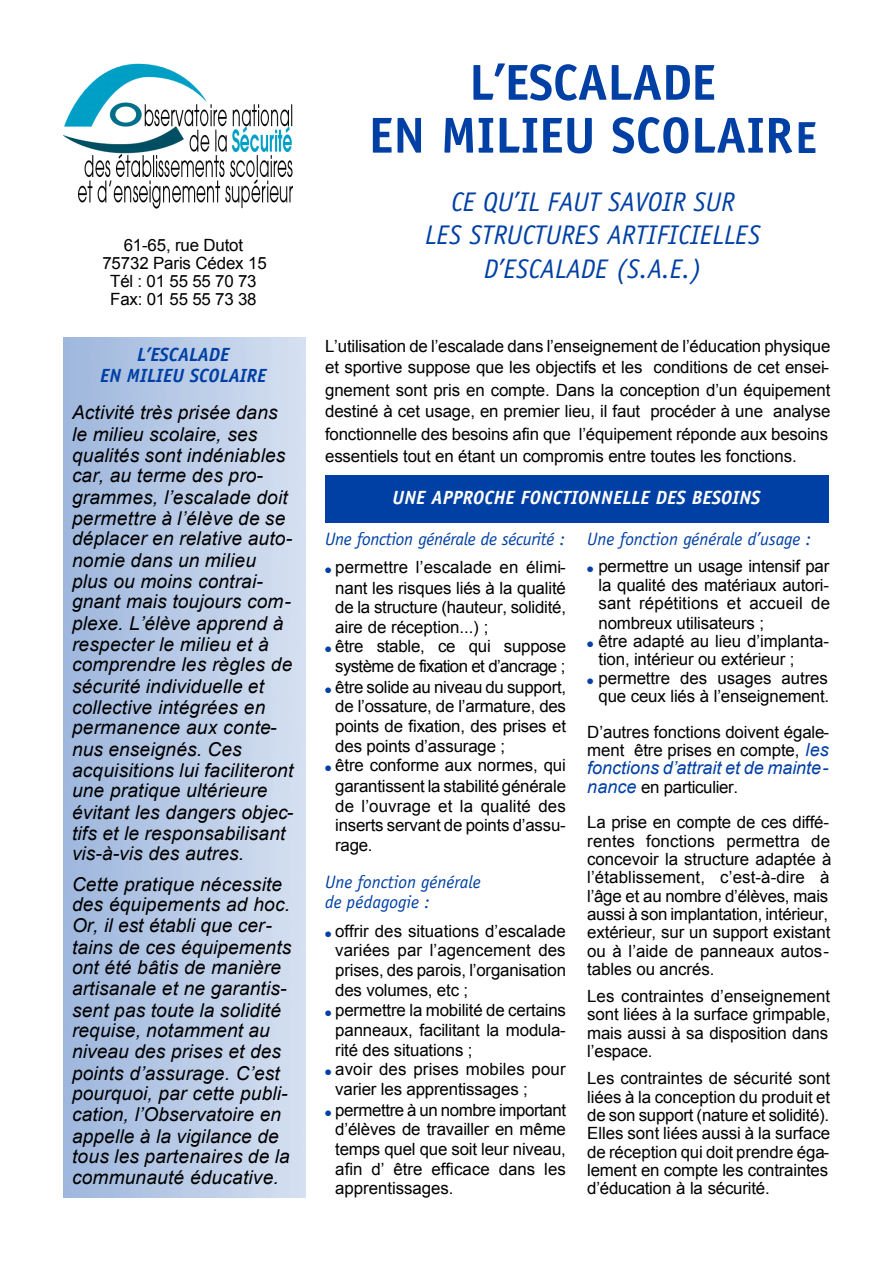
<style>
.page{position:relative;width:894px;height:1263px;background:#fff}
.page>*{position:absolute;margin:0;border:0;box-sizing:border-box;transform-origin:0 0}
.t1{font:700 50.7px/52.8px "Officina Sans";color:#0040a4;text-align:center}
.t2{font:italic 27px/33.2px "Officina Sans";color:#0040a4;text-align:center}
.t3{font:italic 19.2px/21px "Arial";letter-spacing:.01em;color:#000}
.t4{font:italic 700 19.2px "Officina Sans";letter-spacing:.01em;color:#fff}
.t5{font:italic 700 19.2px/21.3px "Officina Sans";letter-spacing:.01em;color:#0040a4;text-align:center}
.t6{font:italic 18px/19.2px "Officina Sans";letter-spacing:-.005em;color:#0040a4}
.t7{font:italic 18px "Arial";color:#0040a4}
.t8{font:16.8px/18.3px "Arial";letter-spacing:-.01em;color:#000}
.t9{font:16.8px/20.2px "Arial";letter-spacing:-.04em;color:#000;text-align:center}
.s1{font-size:45px}
.s2{color:#0040a4}
.s3{font-style:italic;font-size:18px;color:#0040a4}
</style>
<div class="page">
<img style="left:63px;top:63px;width:230px;height:146px">
<div style="left:325px;top:476px;width:504px;height:47px;background:#0040a4"></div>
<p class="t8" style="left:102px;top:236px;width:166px;text-align:center">61-65, rue Dutot<br>75732 Paris Cédex 15<br>Tél : 01 55 55 70 73<br>Fax: 01 55 55 73 38</p>
<p class="t5" style="left:100px;top:344px;width:168px">L’ESCALADE<br>EN MILIEU SCOLAIRE</p>
<p class="t3" style="left:72px;top:402px;width:223px">Activité très prisée dans le milieu scolaire, ses qualités sont indéniables car, au terme des pro&shy;grammes, l’escalade doit permettre à l’élève de se déplacer en relative auto&shy;nomie dans un milieu plus ou moins contrai&shy;gnant mais toujours com&shy;plexe. L’élève apprend à respecter le milieu et à comprendre les règles de sécurité individuelle et collective intégrées en permanence aux conte&shy;nus enseignés. Ces acquisitions lui faciliteront une pratique ultérieure évitant les dangers objec&shy;tifs et le responsabilisant vis-à-vis des autres.</p>
<p class="t3" style="left:72px;top:873px;width:221px">Cette pratique nécessite des équipements ad hoc.<br>Or, il est établi que cer&shy;tains de ces équipements ont été bâtis de manière artisanale et ne garantis&shy;sent pas toute la solidité requise, notamment au niveau des prises et des points d’assurage. C’est pourquoi, par cette publi&shy;cation, l’Observatoire en appelle à la vigilance de tous les partenaires de la communauté éducative.</p>
<h1 class="t1" style="left:369px;top:56px;width:450px">L’ESCALADE<br>EN MILIEU SCOLAIR<span class="s1">E</span></h1>
<h2 class="t2" style="left:425px;top:186px;width:337px">CE QU’IL FAUT SAVOIR SUR<br>LES STRUCTURES ARTIFICIELLES<br>D’ESCALADE (S.A.E.)</h2>
<p class="t8" style="left:325px;top:335px;width:507px;line-height:22px">L’utilisation de l’escalade dans l’enseignement de l’éducation physique et sportive suppose que les objectifs et les conditions de cet ensei&shy;gnement sont pris en compte. Dans la conception d’un équipement destiné à cet usage, en premier lieu, il faut procéder à une analyse fonctionnelle des besoins afin que l’équipement réponde aux besoins essentiels tout en étant un compromis entre toutes les fonctions.</p>
<p class="t4" style="left:393px;top:486px;width:369px">UNE APPROCHE FONCTIONNELLE DES BESOINS</p>
<p class="t6" style="left:325px;top:530px;width:241px">Une fonction générale de sécurité :</p>
<p class="t8" style="left:335px;top:558px;width:232px;line-height:19.8px;text-align:justify;text-indent:-10px"><span class="s2">●</span> permettre l’escalade en élimi&shy;nant les risques liés à la qualité de la structure (hauteur, solidité, aire de réception...) ;</p>
<p class="t9" style="left:325px;top:636px;width:243px"><span class="s2">●</span> être stable, ce qui suppose système de fixation et d’ancrage ;</p>
<p class="t8" style="left:335px;top:677px;width:232px;line-height:19.8px;text-align:justify;text-indent:-10px"><span class="s2">●</span> être solide au niveau du support, de l’ossature, de l’armature, des points de fixation, des prises et des points d’assurage ;</p>
<p class="t8" style="left:335px;top:756px;width:232px;line-height:20px;text-align:justify;text-indent:-10px"><span class="s2">●</span> être conforme aux normes, qui garantissent la stabilité générale de l’ouvrage et la qualité des inserts servant de points d’assu&shy;rage.</p>
<p class="t6" style="left:325px;top:873px;width:157px">Une fonction générale de pédagogie :</p>
<p class="t8" style="left:335px;top:921px;width:232px;line-height:19.8px;text-align:justify;text-indent:-10px"><span class="s2">●</span> offrir des situations d’escalade variées par l’agencement des prises, des parois, l’organisation des volumes, etc ;</p>
<p class="t8" style="left:335px;top:1000px;width:232px;line-height:20.2px;text-align:justify;text-indent:-10px"><span class="s2">●</span> permettre la mobilité de certains panneaux, facilitant la modula&shy;rité des situations ;</p>
<p class="t8" style="left:335px;top:1059px;width:232px;line-height:20.2px;text-indent:-10px"><span class="s2">●</span> avoir des prises mobiles pour varier les apprentissages ;</p>
<p class="t8" style="left:335px;top:1100px;width:233px;line-height:19.6px;text-align:justify;text-indent:-10px"><span class="s2">●</span> permettre à un nombre important d’élèves de travailler en même temps quel que soit leur niveau, afin d’ être efficace dans les apprentissages.</p>
<p class="t6" style="left:587px;top:530px;width:225px">Une fonction générale d’usage :</p>
<p class="t8" style="left:598px;top:557px;width:233px;line-height:18.8px;text-align:justify;text-indent:-11px"><span class="s2">●</span> permettre un usage intensif par la qualité des matériaux autori&shy;sant répétitions et accueil de nombreux utilisateurs ;</p>
<p class="t8" style="left:598px;top:632px;width:232px;text-indent:-11px"><span class="s2">●</span> être adapté au lieu d’implanta&shy;tion, intérieur ou extérieur ;</p>
<p class="t8" style="left:587px;top:669px;width:244px;text-align:right"><span class="s2">●</span> permettre des usages autres que ceux liés à l’enseignement.</p>
<p class="t8" style="left:587px;top:723px;width:243px">D’autres fonctions doivent égale&shy;ment être prises en compte, <span class="s3">les</span></p>
<p class="t7" style="left:587px;top:757px;width:243px">fonctions d’attrait et de mainte-</p>
<p class="t8" style="left:587px;top:770px;width:243px;line-height:34.8px"><span class="s3">nance</span> en particulier.<br>La prise en compte de ces diffé-</p>
<p class="t8" style="left:587px;top:832px;width:246px">rentes fonctions permettra de concevoir la structure adaptée à l’établissement, c’est-à-dire à l’âge et au nombre d’élèves, mais aussi à son implantation, intérieur, extérieur, sur un support existant ou à l’aide de panneaux autos&shy;tables ou ancrés.</p>
<p class="t8" style="left:587px;top:987px;width:245px">Les contraintes d’enseignement sont liées à la surface grimpable, mais aussi à sa disposition dans l’espace.</p>
<p class="t8" style="left:587px;top:1069px;width:245px">Les contraintes de sécurité sont liées à la conception du produit et de son support (nature et solidité).<br>Elles sont liées aussi à la surface de réception qui doit prendre éga&shy;lement en compte les contraintes d’éducation à la sécurité.</p>
</div>
